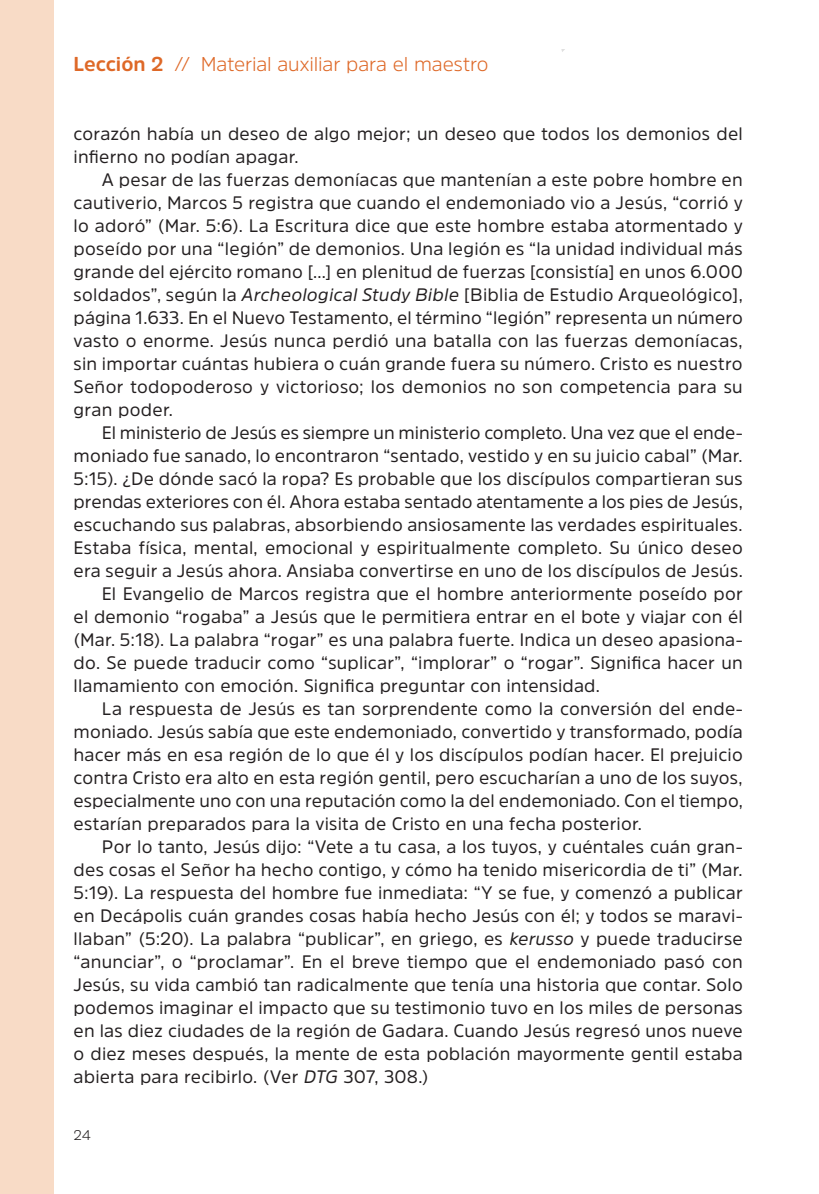
<style>
.page{position:relative;width:819px;height:1194px;background:#fff}
.page>*{position:absolute;margin:0;border:0;box-sizing:border-box;transform-origin:0 0}
.t1{font:300 20px "Amsi Pro";letter-spacing:-.005em;color:#de6827}
.t2{font:18px/23px "Amsi Pro";letter-spacing:.01em;color:#231f20}
.t3{font:300 14px "Amsi Pro";color:#231f20}
.s1{font-weight:700}
.s2{font-style:italic}
</style>
<div class="page">
<div style="left:0;top:0;width:54px;height:1194px;background:#f8dbc6"></div>
<p class="t1" style="left:74px;top:50px;width:416px"><span class="s1">Lección 2</span> // Material auxiliar para el maestro</p>
<p class="t2" style="left:74px;top:122px;width:670px">corazón había un deseo de algo mejor; un deseo que todos los demonios del infierno no podían apagar.</p>
<p class="t2" style="left:74px;top:168px;width:671px;text-align:justify;text-indent:28px">A pesar de las fuerzas demoníacas que mantenían a este pobre hombre en cautiverio, Marcos 5 registra que cuando el endemoniado vio a Jesús, “corrió y lo adoró” (Mar. 5:6). La Escritura dice que este hombre estaba atormentado y poseído por una “legión” de demonios. Una legión es “la unidad individual más grande del ejército romano [...] en plenitud de fuerzas [consistía] en unos 6.000 soldados”, según la <span class="s2">Archeological Study Bible</span> [Biblia de Estudio Arqueológico], página 1.633. En el Nuevo Testamento, el término “legión” representa un número vasto o enorme. Jesús nunca perdió una batalla con las fuerzas demoníacas, sin importar cuántas hubiera o cuán grande fuera su número. Cristo es nuestro Señor todopoderoso y victorioso; los demonios no son competencia para su gran poder.</p>
<p class="t2" style="left:102px;top:421px;width:642px">El ministerio de Jesús es siempre un ministerio completo. Una vez que el ende-</p>
<p class="t2" style="left:74px;top:444px;width:670px">moniado fue sanado, lo encontraron “sentado, vestido y en su juicio cabal” (Mar.</p>
<p class="t2" style="left:74px;top:467px;width:671px">5:15). ¿De dónde sacó la ropa? Es probable que los discípulos compartieran sus</p>
<p class="t2" style="left:74px;top:490px;width:671px">prendas exteriores con él. Ahora estaba sentado atentamente a los pies de Jesús,</p>
<p class="t2" style="left:74px;top:513px;width:670px">escuchando sus palabras, absorbiendo ansiosamente las verdades espirituales.</p>
<p class="t2" style="left:74px;top:536px;width:671px">Estaba física, mental, emocional y espiritualmente completo. Su único deseo</p>
<p class="t2" style="left:74px;top:559px;width:671px">era seguir a Jesús ahora. Ansiaba convertirse en uno de los discípulos de Jesús.</p>
<p class="t2" style="left:102px;top:582px;width:642px">El Evangelio de Marcos registra que el hombre anteriormente poseído por</p>
<p class="t2" style="left:74px;top:605px;width:671px">el demonio “rogaba” a Jesús que le permitiera entrar en el bote y viajar con él</p>
<p class="t2" style="left:74px;top:628px;width:670px">(Mar. 5:18). La palabra “rogar” es una palabra fuerte. Indica un deseo apasiona-</p>
<p class="t2" style="left:74px;top:651px;width:671px">do. Se puede traducir como “suplicar”, “implorar” o “rogar”. Significa hacer un</p>
<p class="t2" style="left:74px;top:674px;width:528px">llamamiento con emoción. Significa preguntar con intensidad.</p>
<p class="t2" style="left:102px;top:697px;width:642px">La respuesta de Jesús es tan sorprendente como la conversión del ende-</p>
<p class="t2" style="left:74px;top:720px;width:671px">moniado. Jesús sabía que este endemoniado, convertido y transformado, podía</p>
<p class="t2" style="left:74px;top:743px;width:670px">hacer más en esa región de lo que él y los discípulos podían hacer. El prejuicio</p>
<p class="t2" style="left:74px;top:766px;width:670px">contra Cristo era alto en esta región gentil, pero escucharían a uno de los suyos,</p>
<p class="t2" style="left:74px;top:789px;width:670px">especialmente uno con una reputación como la del endemoniado. Con el tiempo,</p>
<p class="t2" style="left:74px;top:812px;width:570px">estarían preparados para la visita de Cristo en una fecha posterior.</p>
<p class="t2" style="left:102px;top:835px;width:642px">Por lo tanto, Jesús dijo: “Vete a tu casa, a los tuyos, y cuéntales cuán gran-</p>
<p class="t2" style="left:74px;top:858px;width:670px">des cosas el Señor ha hecho contigo, y cómo ha tenido misericordia de ti” (Mar.</p>
<p class="t2" style="left:74px;top:881px;width:670px">5:19). La respuesta del hombre fue inmediata: “Y se fue, y comenzó a publicar</p>
<p class="t2" style="left:74px;top:904px;width:670px">en Decápolis cuán grandes cosas había hecho Jesús con él; y todos se maravi-</p>
<p class="t2" style="left:74px;top:927px;width:670px">llaban” (5:20). La palabra “publicar”, en griego, es <span class="s2">kerusso</span> y puede traducirse</p>
<p class="t2" style="left:74px;top:950px;width:670px">“anunciar”, o “proclamar”. En el breve tiempo que el endemoniado pasó con</p>
<p class="t2" style="left:74px;top:973px;width:670px">Jesús, su vida cambió tan radicalmente que tenía una historia que contar. Solo</p>
<p class="t2" style="left:74px;top:996px;width:671px">podemos imaginar el impacto que su testimonio tuvo en los miles de personas</p>
<p class="t2" style="left:74px;top:1019px;width:671px">en las diez ciudades de la región de Gadara. Cuando Jesús regresó unos nueve</p>
<p class="t2" style="left:74px;top:1042px;width:671px">o diez meses después, la mente de esta población mayormente gentil estaba</p>
<p class="t2" style="left:74px;top:1065px;width:357px">abierta para recibirlo. (Ver <span class="s2">DTG</span> 307, 308.)</p>
<p class="t3" style="left:74px;top:1125px;width:19px">24</p>
</div>
